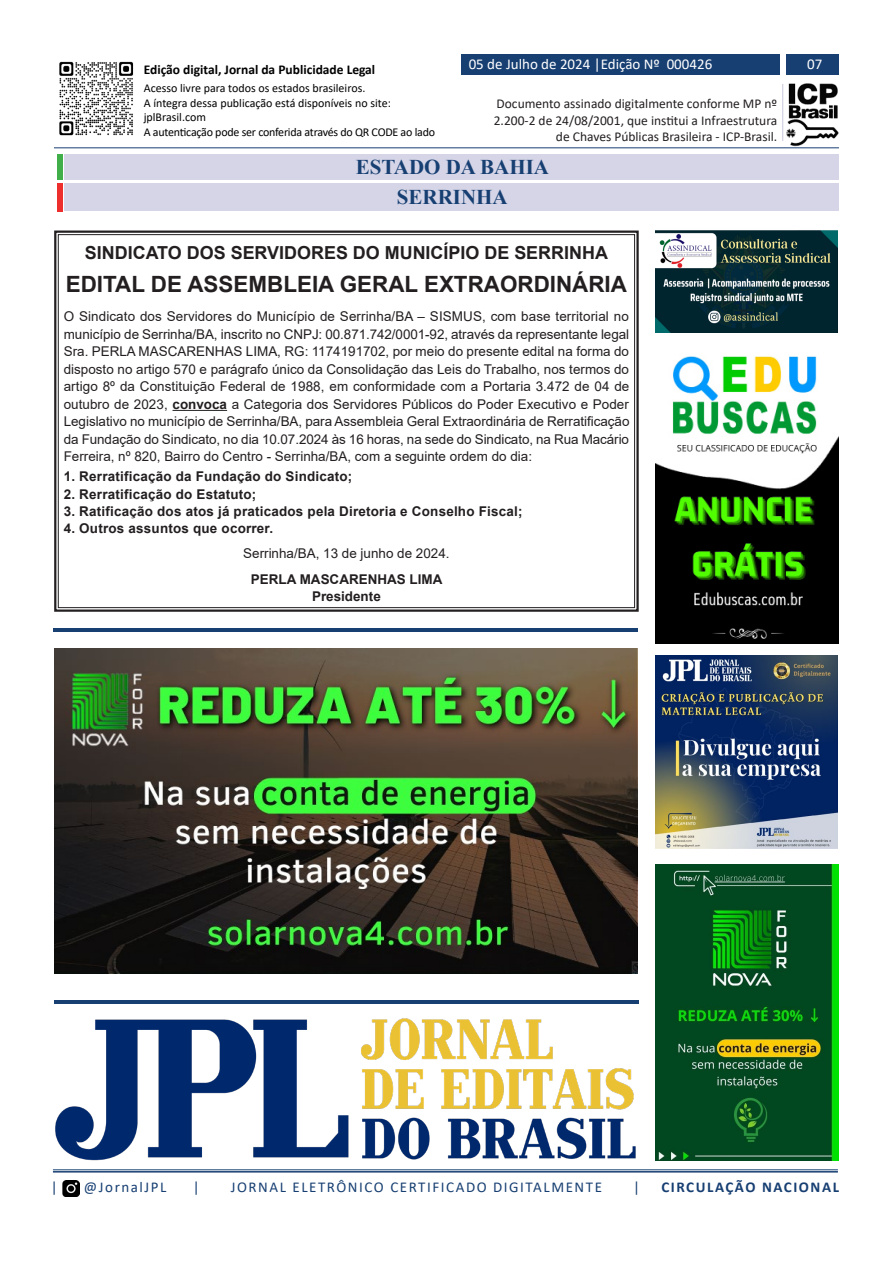
<style>
.page{position:relative;width:893px;height:1263px;background:#fff}
.page>*{position:absolute;margin:0;border:0;box-sizing:border-box;transform-origin:0 0}
.t1{font:700 22.35px "Arial";color:#231f20}
.t2{font:700 21px/30.5px "Times New Roman";color:#173f72;text-align:center}
.t3{font:700 18px "Arial";color:#231f20}
.t4{font:15px "Calibri";letter-spacing:.105em;color:#173f72}
.t5{font:15px "Calibri";color:#fff}
.t6{font:700 15px "Calibri";letter-spacing:.105em;color:#173f72}
.t7{font:13.5px/17.5px "Arial";color:#231f20;text-align:justify}
.t8{font:700 13.5px/17.5px "Arial";letter-spacing:.015em;color:#231f20;text-align:center}
.t9{font:13.5px/16.2px "Calibri";color:#231f20;text-align:right}
.t10{font:700 13.5px "Calibri";color:#000}
.t11{font:12px/14.4px "Calibri";color:#000}
.s1{font-weight:700}
</style>
<div class="page">
<img style="left:54px;top:649px;width:584px;height:325px">
<div style="left:54px;top:231px;width:585px;height:381px;border:2px solid #231f20"></div>
<hr style="left:173px;top:410px;width:54px;height:1px;background:#231f20">
<img style="left:59px;top:61px;width:75px;height:75px">
<img style="left:783px;top:83px;width:56px;height:64px">
<hr style="left:782px;top:84px;width:1px;height:57px;background:#c7c7d9">
<div style="left:786px;top:54px;width:53px;height:21px;background:#173f72"></div>
<div style="left:461px;top:54px;width:319px;height:21px;background:#173f72"></div>
<hr style="left:54px;top:147px;width:785px;height:1px;background:#173f72">
<hr style="left:53px;top:1169px;width:785px;height:1px;background:#173f72">
<hr style="left:53px;top:1171px;width:785px;height:1px;background:#173f72">
<div style="left:57px;top:154px;width:6px;height:26px;background:#40ae49"></div>
<div style="left:65px;top:154px;width:774px;height:26px;background:#d5d5e7"></div>
<img style="left:655px;top:864px;width:184px;height:296px">
<img style="left:655px;top:231px;width:183px;height:101px">
<img style="left:655px;top:656px;width:183px;height:192px">
<img style="left:656px;top:356px;width:183px;height:287px">
<hr style="left:54px;top:628px;width:584px;height:3px;background:#173f72">
<div style="left:65px;top:184px;width:774px;height:27px;background:#d5d5e7"></div>
<div style="left:57px;top:184px;width:6px;height:28px;background:#ee2d2d"></div>
<img style="left:52px;top:983px;width:660px;height:214px">
<p class="t10" style="left:144px;top:60px;width:233px">Edição digital, Jornal da Publicidade Legal</p>
<p class="t11" style="left:144px;top:81px;width:293px">Acesso livre para todos os estados brasileiros.<br>A íntegra dessa publicação está disponíveis no site: jplBrasil.com<br>A autenticação pode ser conferida através do QR CODE ao lado</p>
<p class="t5" style="left:469px;top:54px;width:245px">05 de Julho de 2024 |Edição Nº 000426</p>
<p class="t5" style="left:807px;top:54px;width:17px">07</p>
<p class="t9" style="left:494px;top:95px;width:285px">Documento assinado digitalmente conforme MP nº<br>2.200-2 de 24/08/2001, que institui a Infraestrutura de Chaves Públicas Brasileira - ICP-Brasil.</p>
<h2 class="t2" style="left:356px;top:151px;width:195px">ESTADO DA BAHIA<br>SERRINHA</h2>
<h3 class="t3" style="left:85px;top:240px;width:525px">SINDICATO DOS SERVIDORES DO MUNICÍPIO DE SERRINHA</h3>
<h1 class="t1" style="left:66px;top:269px;width:563px">EDITAL DE ASSEMBLEIA GERAL EXTRAORDINÁRIA</h1>
<p class="t7" style="left:64px;top:308px;width:567px">O Sindicato dos Servidores do Município de Serrinha/BA – SISMUS, com base territorial no município de Serrinha/BA, inscrito no CNPJ: 00.871.742/0001-92, através da representante legal Sra. PERLA MASCARENHAS LIMA, RG: 1174191702, por meio do presente edital na forma do disposto no artigo 570 e parágrafo único da Consolidação das Leis do Trabalho, nos termos do artigo 8º da Constituição Federal de 1988, em conformidade com a Portaria 3.472 de 04 de outubro de 2023, <span class="s1">convoca</span> a Categoria dos Servidores Públicos do Poder Executivo e Poder Legislativo no município de Serrinha/BA, para Assembleia Geral Extraordinária de Rerratificação da Fundação do Sindicato, no dia 10.07.2024 às 16 horas, na sede do Sindicato, na Rua Macário Ferreira, nº 820, Bairro do Centro - Serrinha/BA, com a seguinte ordem do dia:</p>
<p class="t8" style="left:64px;top:468px;width:290px">1. Rerratificação da Fundação do Sindicato;</p>
<p class="t8" style="left:64px;top:485px;width:194px">2. Rerratificação do Estatuto;</p>
<p class="t8" style="left:64px;top:503px;width:460px">3. Ratificação dos atos já praticados pela Diretoria e Conselho Fiscal;</p>
<p class="t8" style="left:64px;top:520px;width:211px">4. Outros assuntos que ocorrer.</p>
<p class="t7" style="left:243px;top:544px;width:208px">Serrinha/BA, 13 de junho de 2024.</p>
<p class="t8" style="left:251px;top:570px;width:193px">PERLA MASCARENHAS LIMA<br>Presidente</p>
<p class="t4" style="left:51px;top:1177px;width:8px">|</p>
<p class="t4" style="left:84px;top:1177px;width:84px">@JornalJPL</p>
<p class="t4" style="left:193px;top:1177px;width:8px">|</p>
<p class="t4" style="left:231px;top:1177px;width:373px">JORNAL ELETRÔNICO CERTIFICADO DIGITALMENTE</p>
<p class="t4" style="left:633px;top:1177px;width:8px">|</p>
<p class="t6" style="left:661px;top:1177px;width:179px">CIRCULAÇÃO NACIONAL</p>
</div>
